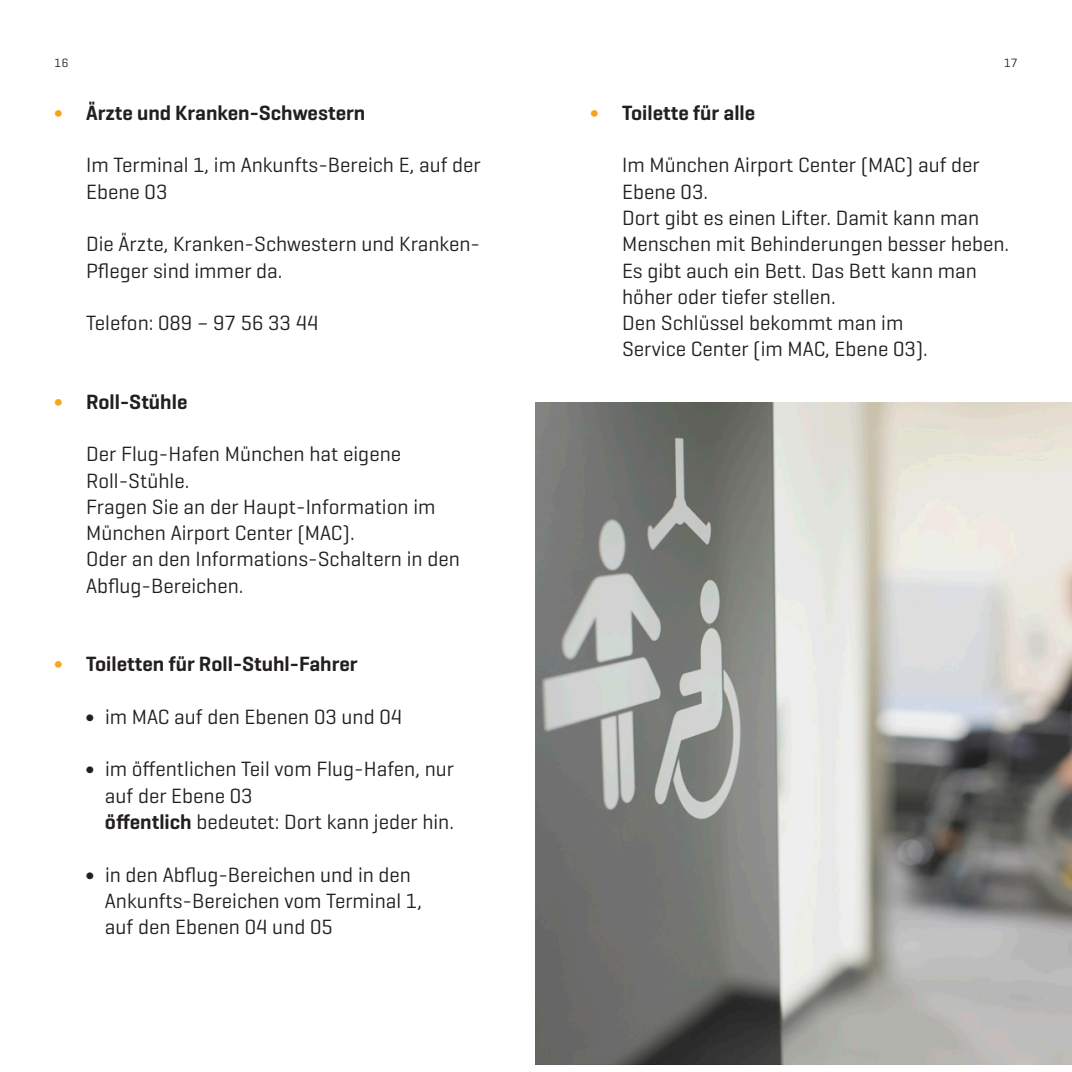
<style>
.page{position:relative;width:1072px;height:1072px;background:#fff}
.page>*{position:absolute;margin:0;border:0;box-sizing:border-box;transform-origin:0 0}
.t1{font:21px/26.2px "Munich Airport Pro";color:#231f20}
.t2{font:600 21px "Munich Airport Pro";color:#231f20}
.t3{font:12.25px "Munich Airport Pro";color:#231f20}
.s1{font-weight:400;color:#f9a51b}
.s2{font-weight:600;font-size:19.25px}
.s3{font-weight:600}
</style>
<div class="page">
<img style="left:536px;top:403px;width:535px;height:661px">
<p class="t3" style="left:55px;top:56px;width:15px">16</p>
<p class="t3" style="left:1004px;top:56px;width:15px">17</p>
<p class="t2" style="left:55px;top:100px;width:312px"><span class="s1">∫</span> Ärzte und Kranken-Schwestern</p>
<p class="t1" style="left:86px;top:151px;width:396px">Im Terminal 1, im Ankunfts-Bereich E, auf der<br>Ebene 03</p>
<p class="t1" style="left:86px;top:230px;width:395px">Die Ärzte, Kranken-Schwestern und Kranken-<br>Pfleger sind immer da.</p>
<p class="t1" style="left:86px;top:309px;width:234px">Telefon: 089 – 97 56 33 44</p>
<p class="t2" style="left:590px;top:100px;width:166px"><span class="s1">∫</span> Toilette für alle</p>
<p class="t1" style="left:622px;top:151px;width:388px">Im München Airport Center (MAC) auf der<br>Ebene 03.<br>Dort gibt es einen Lifter. Damit kann man<br>Menschen mit Behinderungen besser heben.<br>Es gibt auch ein Bett. Das Bett kann man höher oder tiefer stellen.<br>Den Schlüssel bekommt man im<br>Service Center (im MAC, Ebene 03).</p>
<p class="t2" style="left:55px;top:388px;width:134px"><span class="s1">∫</span> Roll-Stühle</p>
<p class="t1" style="left:86px;top:440px;width:375px">Der Flug-Hafen München hat eigene<br>Roll-Stühle.<br>Fragen Sie an der Haupt-Information im<br>München Airport Center (MAC).<br>Oder an den Informations-Schaltern in den<br>Abflug-Bereichen.</p>
<p class="t2" style="left:55px;top:651px;width:305px"><span class="s1">∫</span> Toiletten für Roll-Stuhl-Fahrer</p>
<p class="t1" style="left:86px;top:703px;width:317px"><span class="s2">∫</span> im MAC auf den Ebenen 03 und 04</p>
<p class="t1" style="left:105px;top:755px;width:350px;text-indent:-19px"><span class="s2">∫</span> im öffentlichen Teil vom Flug-Hafen, nur auf der Ebene 03<br><span class="s3">öffentlich</span> bedeutet: Dort kann jeder hin.</p>
<p class="t1" style="left:105px;top:860px;width:318px;text-indent:-19px"><span class="s2">∫</span> in den Abflug-Bereichen und in den<br>Ankunfts-Bereichen vom Terminal 1, auf den Ebenen 04 und 05</p>
</div>
